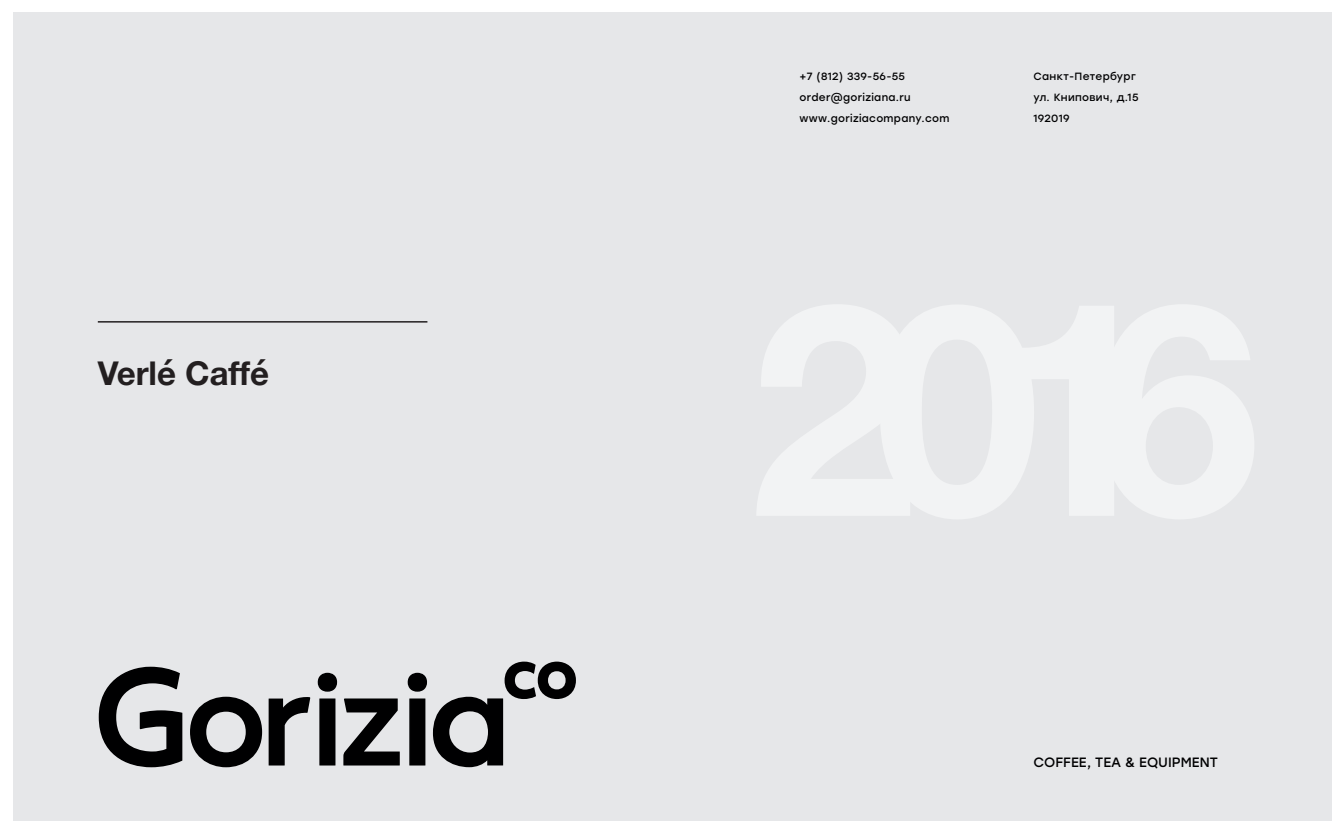
<style>
.page{position:relative;width:1344px;height:834px;background:#fff}
.page>*{position:absolute;margin:0;border:0;box-sizing:border-box;transform-origin:0 0}
.t1{font:700 33px "Helvetica Neue Cyr";color:#231f20}
.t2{font:13.5px "Stolzl";color:#000001}
.t3{font:10.5px/21px "Stolzl";letter-spacing:.03em;color:#000001}
.s1{font-family:"Helvetica Neue"}
</style>
<div class="page">
<div style="left:13px;top:13px;width:1318px;height:808px;background:#e6e7e9"></div>
<hr style="left:98px;top:321px;width:329px;height:1px;background:#231f20">
<svg style="left:190px;top:696px;width:72px;height:71px"></svg>
<svg style="left:318px;top:672px;width:19px;height:93px"></svg>
<svg style="left:408px;top:672px;width:19px;height:93px"></svg>
<svg style="left:343px;top:698px;width:57px;height:67px"></svg>
<svg style="left:433px;top:661px;width:143px;height:106px"></svg>
<svg style="left:99px;top:666px;width:83px;height:101px"></svg>
<svg style="left:269px;top:697px;width:41px;height:68px"></svg>
<p class="t1" style="left:98px;top:355px;width:173px">Verl<span class="s1">é</span> Caff<span class="s1">é</span></p>
<p class="t3" style="left:799px;top:65px;width:151px">+7 (812) 339-56-55 order@goriziana.ru www.goriziacompany.com</p>
<p class="t3" style="left:1033px;top:65px;width:106px">Санкт-Петербург ул. Книпович, д.15<br>192019</p>
<p class="t2" style="left:1033px;top:752px;width:186px">COFFEE, TEA &amp; EQUIPMENT</p>
</div>
